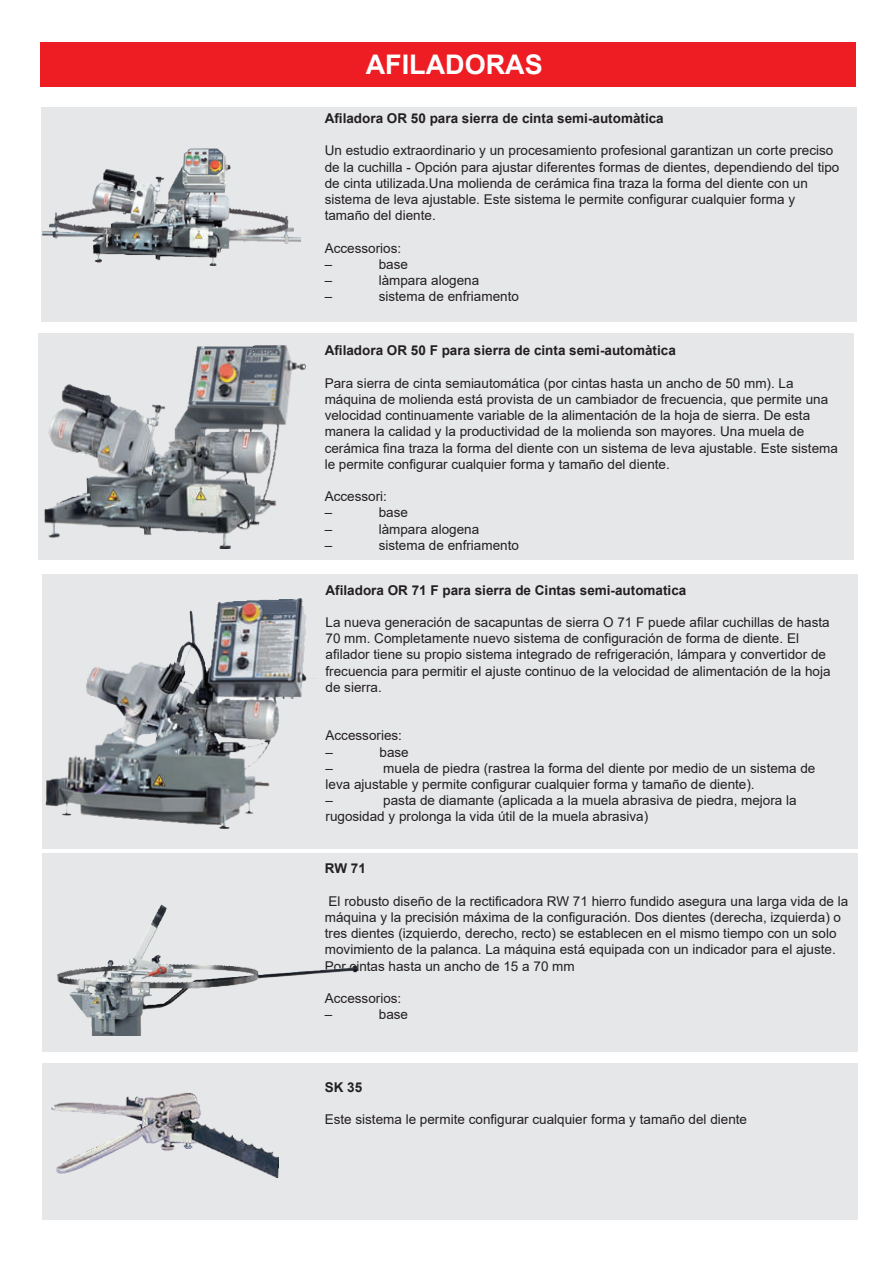
<style>
.page{position:relative;width:893px;height:1263px;background:#fff}
.page>*{position:absolute;margin:0;border:0;box-sizing:border-box;transform-origin:0 0}
.t1{font:700 27px "Arial";color:#fff}
.t2{font:13.5px/16.2px "Arial";color:#231f20}
.t3{font:700 13.5px "Arial";color:#231f20}
</style>
<div class="page">
<div style="left:40px;top:43px;width:816px;height:44px;background:#ee1d23"></div>
<div style="left:41px;top:107px;width:816px;height:215px;background:#e6e7e9"></div>
<img style="left:42px;top:148px;width:259px;height:117px">
<div style="left:39px;top:333px;width:815px;height:227px;background:#e6e7e9"></div>
<img style="left:45px;top:345px;width:261px;height:203px">
<div style="left:42px;top:574px;width:816px;height:275px;background:#e6e7e9"></div>
<img style="left:45px;top:598px;width:270px;height:231px">
<div style="left:42px;top:853px;width:815px;height:199px;background:#e6e7e9"></div>
<img style="left:57px;top:904px;width:301px;height:131px">
<div style="left:42px;top:1064px;width:816px;height:156px;background:#e6e7e9"></div>
<img style="left:52px;top:1092px;width:226px;height:85px">
<h1 class="t1" style="left:366px;top:45px;width:178px">AFILADORAS</h1>
<p class="t3" style="left:325px;top:109px;width:341px">Afiladora OR 50 para sierra de cinta semi-automàtica</p>
<p class="t2" style="left:325px;top:143px;width:516px">Un estudio extraordinario y un procesamiento profesional garantizan un corte preciso de la cuchilla - Opción para ajustar diferentes formas de dientes, dependiendo del tipo de cinta utilizada.Una molienda de cerámica fina traza la forma del diente con un sistema de leva ajustable. Este sistema le permite configurar cualquier forma y tamaño del diente.</p>
<p class="t2" style="left:325px;top:240px;width:78px">Accessorios: –</p>
<p class="t2" style="left:379px;top:256px;width:31px">base</p>
<p class="t2" style="left:325px;top:272px;width:9px">–</p>
<p class="t2" style="left:379px;top:272px;width:102px">làmpara alogena</p>
<p class="t2" style="left:325px;top:288px;width:9px">–</p>
<p class="t2" style="left:379px;top:288px;width:142px">sistema de enfriamento</p>
<p class="t3" style="left:325px;top:341px;width:353px">Afiladora OR 50 F para sierra de cinta semi-automàtica</p>
<p class="t2" style="left:325px;top:375px;width:515px">Para sierra de cinta semiautomática (por cintas hasta un ancho de 50 mm). La máquina de molienda está provista de un cambiador de frecuencia, que permite una velocidad continuamente variable de la alimentación de la hoja de sierra. De esta manera la calidad y la productividad de la molienda son mayores. Una muela de cerámica fina traza la forma del diente con un sistema de leva ajustable. Este sistema le permite configurar cualquier forma y tamaño del diente.</p>
<p class="t2" style="left:325px;top:488px;width:64px">Accessori: –</p>
<p class="t2" style="left:379px;top:504px;width:31px">base</p>
<p class="t2" style="left:325px;top:521px;width:9px">–</p>
<p class="t2" style="left:379px;top:521px;width:102px">làmpara alogena</p>
<p class="t2" style="left:325px;top:537px;width:9px">–</p>
<p class="t2" style="left:379px;top:537px;width:142px">sistema de enfriamento</p>
<p class="t3" style="left:325px;top:580px;width:362px">Afiladora OR 71 F para sierra de Cintas semi-automatica</p>
<p class="t2" style="left:325px;top:614px;width:506px">La nueva generación de sacapuntas de sierra O 71 F puede afilar cuchillas de hasta 70 mm. Completamente nuevo sistema de configuración de forma de diente. El afilador tiene su propio sistema integrado de refrigeración, lámpara y convertidor de frecuencia para permitir el ajuste continuo de la velocidad de alimentación de la hoja de sierra.</p>
<p class="t2" style="left:325px;top:727px;width:78px">Accessories: –</p>
<p class="t2" style="left:379px;top:744px;width:31px">base</p>
<p class="t2" style="left:325px;top:760px;width:491px;text-indent:58px">muela de piedra (rastrea la forma del diente por medio de un sistema de leva ajustable y permite configurar cualquier forma y tamaño de diente).<br>–</p>
<p class="t2" style="left:325px;top:760px;width:9px">–</p>
<p class="t2" style="left:325px;top:792px;width:473px;text-indent:58px">pasta de diamante (aplicada a la muela abrasiva de piedra, mejora la rugosidad y prolonga la vida útil de la muela abrasiva)</p>
<p class="t3" style="left:325px;top:859px;width:43px">RW 71</p>
<p class="t2" style="left:325px;top:893px;width:525px">El robusto diseño de la rectificadora RW 71 hierro fundido asegura una larga vida de la máquina y la precisión máxima de la configuración. Dos dientes (derecha, izquierda) o tres dientes (izquierdo, derecho, recto) se establecen en el mismo tiempo con un solo movimiento de la palanca. La máquina está equipada con un indicador para el ajuste.<br>Por cintas hasta un ancho de 15 a 70 mm</p>
<p class="t2" style="left:325px;top:990px;width:78px">Accessorios: –</p>
<p class="t2" style="left:379px;top:1006px;width:31px">base</p>
<p class="t3" style="left:325px;top:1078px;width:39px">SK 35</p>
<p class="t2" style="left:325px;top:1111px;width:424px">Este sistema le permite configurar cualquier forma y tamaño del diente</p>
</div>
